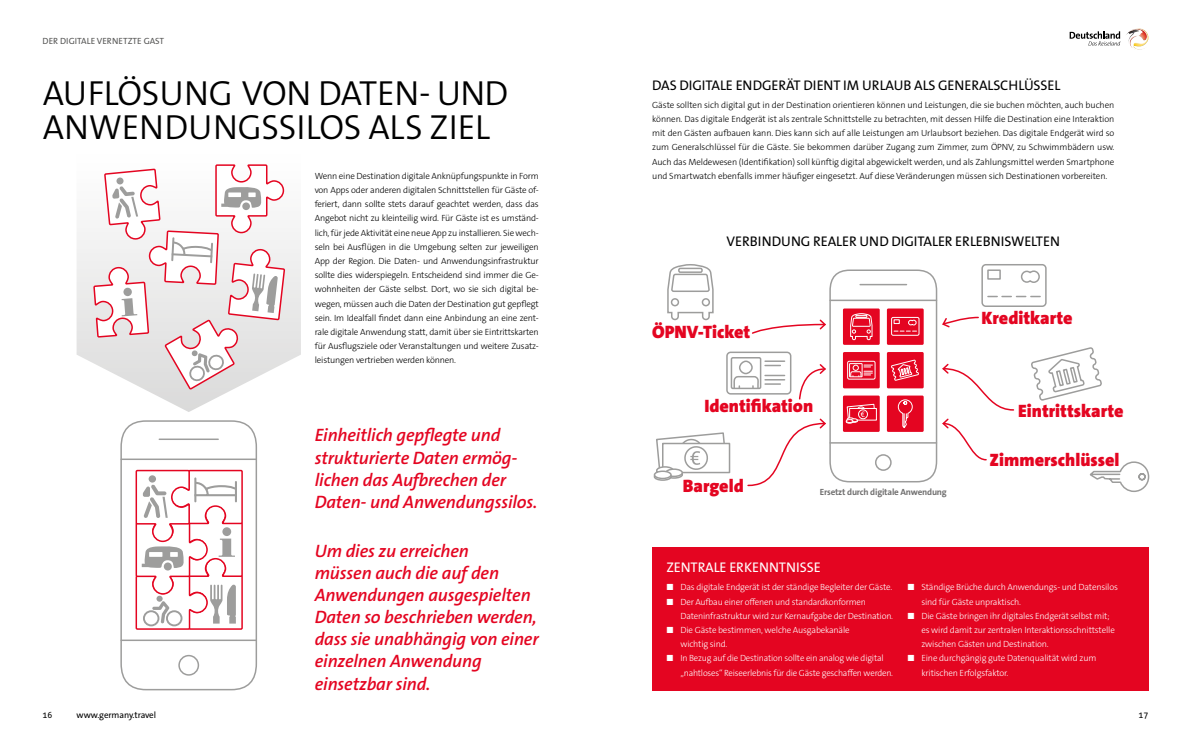
<style>
.page{position:relative;width:1191px;height:738px;background:#fff}
.page>*{position:absolute;margin:0;border:0;box-sizing:border-box;transform-origin:0 0}
.HL_30pt{font:35px/34px "The Sans LP4 Se Lig";letter-spacing:-.005em;color:#000}
.Merke{font:18px/22px "The Sans LP6 Se Bld IT";letter-spacing:-.01em;color:#e40521}
.Grafik_18pt{font:900 18px "The Sans LP9";color:#e40521}
.ZwischenHL_14pt{font:14px "The Sans LP5 Plain";letter-spacing:-.005em;color:#000}
.ZwischenHL_14pt-2{font:14px "The Sans LP5 Plain";letter-spacing:-.005em;color:#fff}
.Copy_Light_9pt_Block{font:9px/14.2px "The Sans LP3 Lig";letter-spacing:-.02em;color:#000;text-align:justify}
.t1{font:9px/14.2px "The Sans LP3 Lig";letter-spacing:-.02em;color:#fff}
.t2{font:9px "The Sans LP7 Bld";letter-spacing:-.02em;color:#706f6f}
.Rubrik{font:9px "The Sans LP5 Plain";letter-spacing:.005em;color:#575756}
.t3{font:9px "The Sans LP5 Plain";letter-spacing:-.01em;color:#000}
</style>
<div class="page">
<div style="left:652px;top:547px;width:496px;height:143px;background:#e40521"></div>
<div style="left:120px;top:420px;width:137px;height:269px;border:2px solid #9d9d9c;border-radius:26px"></div>
<div style="left:178px;top:654px;width:21px;height:21px;border:2px solid #9d9d9c;border-radius:50%"></div>
<hr style="left:121px;top:458px;width:135px;height:1px;background:#9d9d9c">
<hr style="left:121px;top:639px;width:135px;height:1px;background:#9d9d9c">
<hr style="left:159px;top:438px;width:59px;height:1px;background:#9d9d9c">
<svg style="left:77px;top:228px;width:224px;height:184px"></svg>
<div style="left:829px;top:269px;width:108px;height:213px;border:2px solid #9d9d9c;border-radius:20px"></div>
<div style="left:875px;top:454px;width:16px;height:16px;border:2px solid #9d9d9c;border-radius:50%"></div>
<hr style="left:830px;top:299px;width:106px;height:2px;background:#9d9d9c">
<hr style="left:830px;top:442px;width:106px;height:1px;background:#9d9d9c">
<hr style="left:860px;top:283px;width:46px;height:2px;background:#9d9d9c">
<svg style="left:135px;top:469px;width:108px;height:161px"></svg>
<svg style="left:93px;top:164px;width:193px;height:226px"></svg>
<svg style="left:1031px;top:347px;width:71px;height:54px"></svg>
<svg style="left:667px;top:264px;width:47px;height:56px"></svg>
<svg style="left:727px;top:442px;width:3px;height:31px"></svg>
<svg style="left:653px;top:432px;width:74px;height:49px"></svg>
<div style="left:654px;top:471px;width:17px;height:7px;background:#fff;border-radius:50%"></div>
<div style="left:653px;top:470px;width:19px;height:9px;border:2px solid #9d9d9c;border-radius:50%"></div>
<div style="left:981px;top:264px;width:65px;height:43px;border:2px solid #9d9d9c;border-radius:4px"></div>
<div style="left:987px;top:269px;width:13px;height:10px;border:2px solid #9d9d9c"></div>
<svg style="left:988px;top:295px;width:52px;height:2px"></svg>
<svg style="left:1020px;top:270px;width:20px;height:13px"></svg>
<div style="left:726px;top:351px;width:65px;height:43px;border:2px solid #9d9d9c;border-radius:4px"></div>
<svg style="left:733px;top:360px;width:25px;height:26px"></svg>
<div style="left:730px;top:357px;width:31px;height:32px;border:2px solid #9d9d9c"></div>
<svg style="left:765px;top:360px;width:19px;height:6px"></svg>
<svg style="left:765px;top:374px;width:19px;height:10px"></svg>
<svg style="left:1089px;top:461px;width:61px;height:31px"></svg>
<div style="left:843px;top:308px;width:36px;height:36px;background:#e40521"></div>
<div style="left:887px;top:308px;width:36px;height:36px;background:#e40521"></div>
<div style="left:843px;top:352px;width:36px;height:36px;background:#e40521"></div>
<div style="left:887px;top:352px;width:36px;height:36px;background:#e40521"></div>
<div style="left:843px;top:395px;width:36px;height:36px;background:#e40521"></div>
<div style="left:887px;top:395px;width:36px;height:36px;background:#e40521"></div>
<svg style="left:850px;top:313px;width:22px;height:27px"></svg>
<div style="left:847px;top:360px;width:28px;height:19px;border:1px solid #fff;border-radius:2px"></div>
<div style="left:849px;top:363px;width:13px;height:14px;border:1px solid #fff"></div>
<svg style="left:850px;top:364px;width:22px;height:12px"></svg>
<svg style="left:875px;top:408px;width:1px;height:12px"></svg>
<svg style="left:845px;top:403px;width:30px;height:20px"></svg>
<div style="left:891px;top:317px;width:28px;height:18px;border:1px solid #fff;border-radius:2px"></div>
<svg style="left:893px;top:319px;width:24px;height:12px"></svg>
<svg style="left:891px;top:359px;width:28px;height:22px"></svg>
<svg style="left:897px;top:399px;width:16px;height:44px"></svg>
<svg style="left:752px;top:319px;width:74px;height:15px"></svg>
<svg style="left:798px;top:364px;width:28px;height:36px"></svg>
<svg style="left:747px;top:418px;width:79px;height:68px"></svg>
<svg style="left:942px;top:316px;width:37px;height:12px"></svg>
<svg style="left:942px;top:363px;width:73px;height:48px"></svg>
<svg style="left:942px;top:418px;width:45px;height:43px"></svg>
<img style="left:1126px;top:28px;width:22px;height:22px">
<svg style="left:1069px;top:31px;width:51px;height:15px"></svg>
<p class="Rubrik" style="left:43px;top:35px;width:123px">DER DIGITALE VERNETZTE GAST</p>
<p class="HL_30pt" style="left:43px;top:77px;width:467px">AUFLÖSUNG VON DATEN- UND<br>ANWENDUNGSSILOS ALS ZIEL</p>
<p class="Copy_Light_9pt_Block" style="left:315px;top:169px;width:225px">Wenn eine Destination digitale Anknüpfungspunkte in Form von Apps oder anderen digitalen Schnittstellen für Gäste of&shy;feriert, dann sollte stets darauf geachtet werden, dass das Angebot nicht zu kleinteilig wird. Für Gäste ist es umständ&shy;lich, für jede Aktivität eine neue App zu installieren. Sie wech&shy;seln bei Ausflügen in die Umgebung selten zur jeweiligen App der Region. Die Daten- und Anwendungsinfrastruktur sollte dies widerspiegeln. Entscheidend sind immer die Ge&shy;wohnheiten der Gäste selbst. Dort, wo sie sich digital be&shy;wegen, müssen auch die Daten der Destination gut gepflegt sein. Im Idealfall findet dann eine Anbindung an eine zent&shy;rale digitale Anwendung statt, damit über sie Eintrittskarten für Ausflugsziele oder Veranstaltungen und weitere Zusatz&shy;leistungen vertrieben werden können.</p>
<p class="Merke" style="left:315px;top:424px;width:224px">Einheitlich gepflegte und strukturierte Daten ermög&shy;lichen das Aufbrechen der<br>Daten- und Anwendungssilos.</p>
<p class="Merke" style="left:315px;top:540px;width:225px">Um dies zu erreichen<br>müssen auch die auf den<br>Anwendungen ausgespielten<br>Daten so beschrieben werden, dass sie unabhängig von einer einzelnen Anwendung einsetzbar sind.</p>
<p class="ZwischenHL_14pt" style="left:652px;top:76px;width:409px">DAS DIGITALE ENDGERÄT DIENT IM URLAUB ALS GENERALSCHLÜSSEL</p>
<p class="Copy_Light_9pt_Block" style="left:652px;top:98px;width:464px">Gäste sollten sich digital gut in der Destination orientieren können und Leistungen, die sie buchen möchten, auch buchen können. Das digitale Endgerät ist als zentrale Schnittstelle zu betrachten, mit dessen Hilfe die Destination eine Interaktion mit den Gästen aufbauen kann. Dies kann sich auf alle Leistungen am Urlaubsort beziehen. Das digitale Endgerät wird so zum Generalschlüssel für die Gäste. Sie bekommen darüber Zugang zum Zimmer, zum ÖPNV, zu Schwimmbädern usw.<br>Auch das Meldewesen (Identifikation) soll künftig digital abgewickelt werden, und als Zahlungsmittel werden Smartphone und Smartwatch ebenfalls immer häufiger eingesetzt. Auf diese Veränderungen müssen sich Destinationen vorbereiten.</p>
<p class="ZwischenHL_14pt" style="left:726px;top:232px;width:335px">VERBINDUNG REALER UND DIGITALER ERLEBNISWELTEN</p>
<p class="Grafik_18pt" style="left:652px;top:320px;width:100px">ÖPNV-Ticket</p>
<p class="Grafik_18pt" style="left:704px;top:394px;width:110px">Identifikation</p>
<p class="Grafik_18pt" style="left:683px;top:474px;width:62px">Bargeld</p>
<p class="t2" style="left:820px;top:486px;width:128px">Ersetzt durch digitale Anwendung</p>
<p class="Grafik_18pt" style="left:981px;top:306px;width:93px">Kreditkarte</p>
<p class="Grafik_18pt" style="left:1018px;top:398px;width:107px">Eintrittskarte</p>
<p class="Grafik_18pt" style="left:989px;top:448px;width:131px">Zimmerschlüssel</p>
<p class="ZwischenHL_14pt-2" style="left:666px;top:558px;width:156px">ZENTRALE ERKENNTNISSE</p>
<p class="t1" style="left:666px;top:580px;width:228px">■ Das digitale Endgerät ist der ständige Begleiter der Gäste.</p>
<p class="t1" style="left:680px;top:594px;width:214px;text-indent:-14px">■ Der Aufbau einer offenen und standardkonformen<br>Dateninfrastruktur wird zur Kernaufgabe der Destination.</p>
<p class="t1" style="left:680px;top:622px;width:171px;text-indent:-14px">■ Die Gäste bestimmen, welche Ausgabekanäle wichtig sind.</p>
<p class="t1" style="left:680px;top:650px;width:214px;text-indent:-14px">■ In Bezug auf die Destination sollte ein analog wie digital „nahtloses“ Reiseerlebnis für die Gäste geschaffen werden.</p>
<p class="t1" style="left:921px;top:580px;width:198px;text-indent:-14px">■ Ständige Brüche durch Anwendungs- und Datensilos sind für Gäste unpraktisch.</p>
<p class="t1" style="left:921px;top:608px;width:195px;text-indent:-14px">■ Die Gäste bringen ihr digitales Endgerät selbst mit; es wird damit zur zentralen Interaktionsschnittstelle zwischen Gästen und Destination.</p>
<p class="t1" style="left:921px;top:650px;width:176px;text-indent:-14px">■ Eine durchgängig gute Datenqualität wird zum kritischen Erfolgsfaktor.</p>
<p class="t3" style="left:43px;top:708px;width:11px">16</p>
<p class="t3" style="left:77px;top:708px;width:81px">www.germany.travel</p>
<p class="t3" style="left:1138px;top:708px;width:11px">17</p>
</div>
